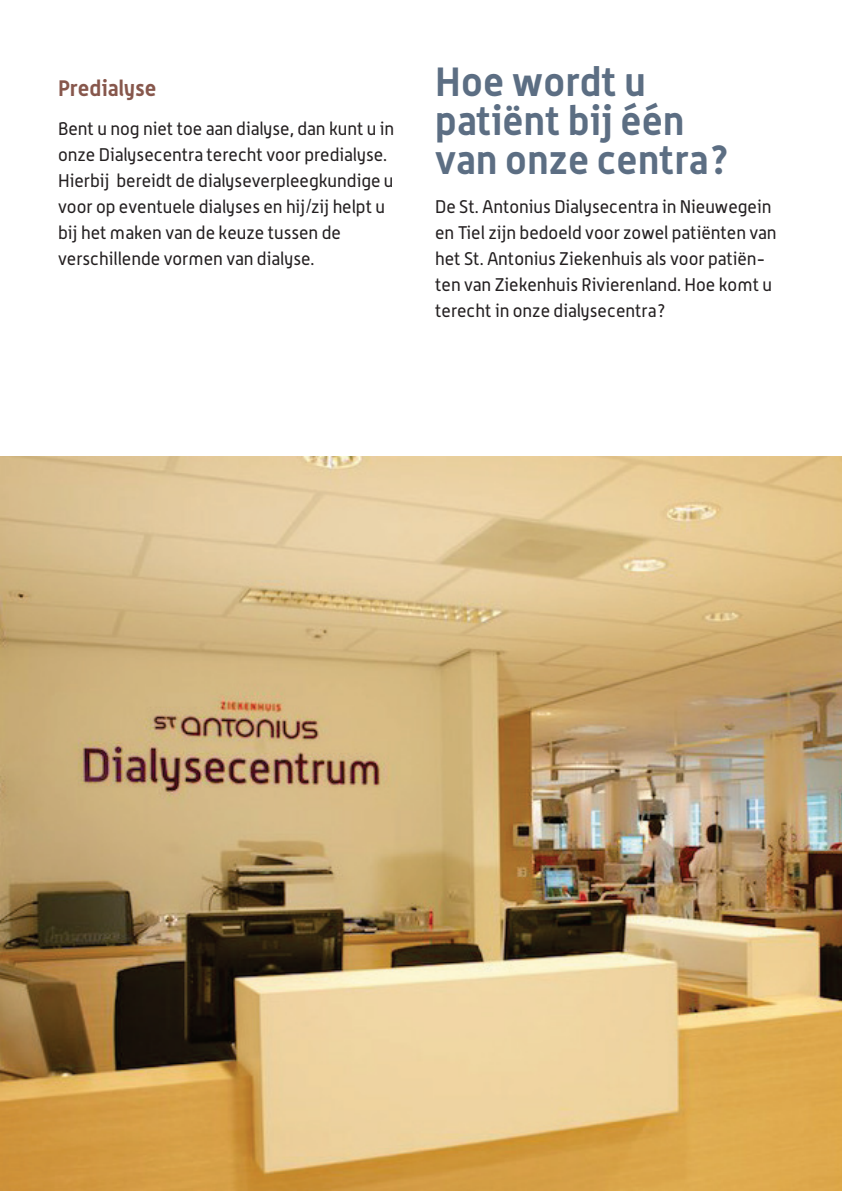
<style>
.page{position:relative;width:842px;height:1191px;background:#fff}
.page>*{position:absolute;margin:0;border:0;box-sizing:border-box;transform-origin:0 0}
.t1{font:700 40px/39px "Alwyn";letter-spacing:.005em;color:#5c6e83}
.t2{font:700 22px "Alwyn";letter-spacing:.005em;color:#87574c}
.t3{font:18px/26px "Alwyn";color:#231f20}
</style>
<div class="page">
<img style="left:0;top:456px;width:842px;height:735px">
<p class="t2" style="left:58px;top:74px;width:100px">Predialyse</p>
<p class="t3" style="left:58px;top:115px;width:338px">Bent u nog niet toe aan dialyse, dan kunt u in onze Dialysecentra terecht voor predialyse.<br>Hierbij bereidt de dialyseverpleegkundige u voor op eventuele dialyses en hij/zij helpt u bij het maken van de keuze tussen de verschillende vormen van dialyse.</p>
<h1 class="t1" style="left:435px;top:61px;width:296px">Hoe wordt u patiënt bij één van onze centra?</h1>
<p class="t3" style="left:435px;top:193px;width:343px">De St. Antonius Dialysecentra in Nieuwegein en Tiel zijn bedoeld voor zowel patiënten van het St. Antonius Ziekenhuis als voor patiën&shy;ten van Ziekenhuis Rivierenland. Hoe komt u terecht in onze dialysecentra?</p>
</div>
